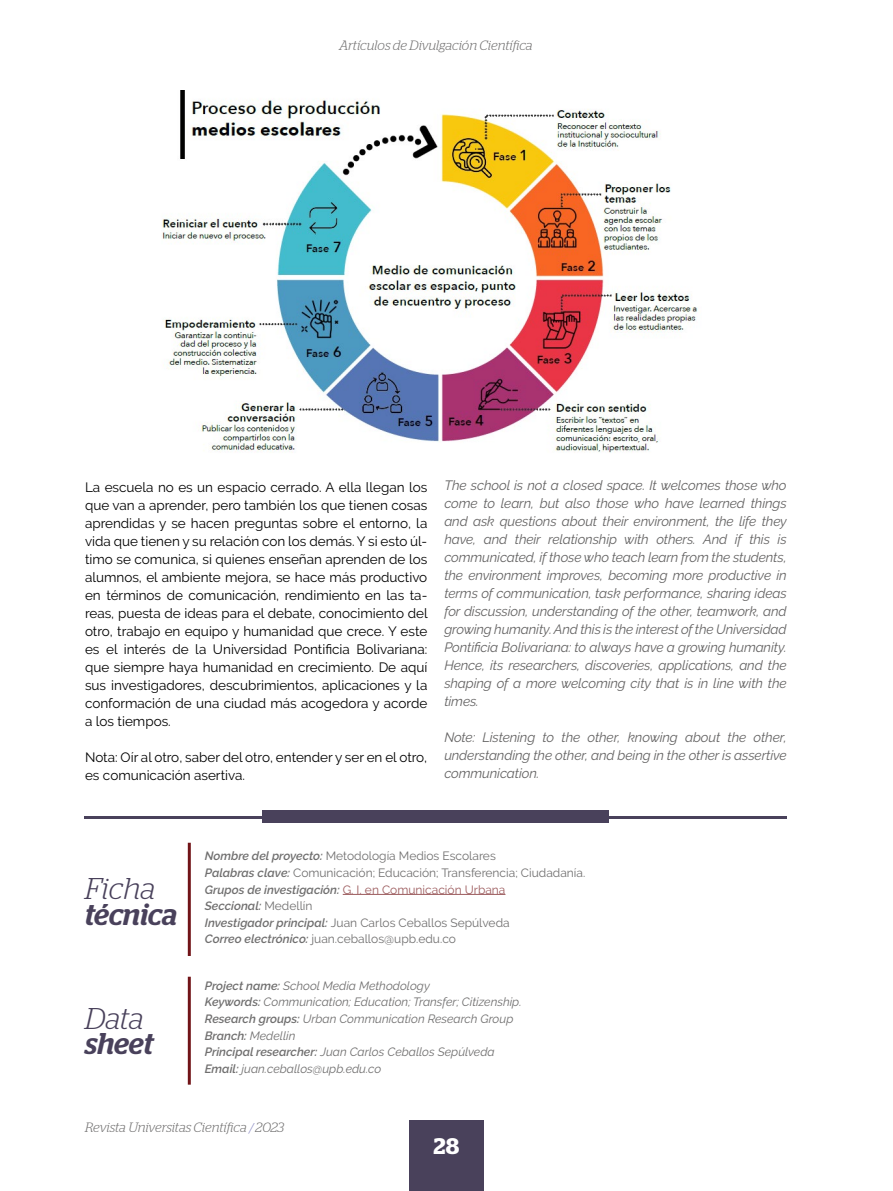
<style>
.page{position:relative;width:893px;height:1191px;background:#fff}
.page>*{position:absolute;margin:0;border:0;box-sizing:border-box;transform-origin:0 0}
.t1{font:italic 500 30px "Stag";color:#49415b}
.t2{font:italic 300 30px "Stag";color:#49415b}
.t3{font:600 22.5px "Stag";color:#fff}
.t4{font:italic 13.5px/18px "Raleway";letter-spacing:-.01em;color:#646363;text-align:justify}
.t5{font:13.5px/18px "Raleway";color:#000;text-align:justify}
.t6{font:italic 300 13.5px "Stag";letter-spacing:-.005em;color:#706f6f}
.t7{font:12px/16.5px "Raleway";color:#706f6f}
.t8{font:italic 12px/16.5px "Raleway";color:#706f6f}
.s1{font-weight:600;font-style:italic}
.s2{color:#9c5b5d}
.s3{font-weight:600}
.s4{color:#8a8ac3}
</style>
<div class="page">
<div style="left:409px;top:1120px;width:75px;height:71px;background:#49415b"></div>
<img style="left:162px;top:90px;width:536px;height:363px">
<hr style="left:343px;top:894px;width:162px;height:1px;background:#9c5b5d">
<hr style="left:188px;top:842px;width:3px;height:114px;background:#711418">
<hr style="left:188px;top:976px;width:3px;height:108px;background:#711418">
<hr style="left:84px;top:816px;width:703px;height:2px;background:#49415b">
<div style="left:262px;top:810px;width:346px;height:13px;background:#49415b"></div>
<hr style="left:892px;top:0;width:1px;height:85px;background:#49415b">
<p class="t6" style="left:339px;top:37px;width:195px">Artículos de Divulgación Científica</p>
<p class="t5" style="left:85px;top:478px;width:344px">La escuela no es un espacio cerrado. A ella llegan los que van a aprender, pero también los que tienen cosas aprendidas y se hacen preguntas sobre el entorno, la vida que tienen y su relación con los demás. Y si esto úl&shy;timo se comunica, si quienes enseñan aprenden de los alumnos, el ambiente mejora, se hace más productivo en términos de comunicación, rendimiento en las ta&shy;reas, puesta de ideas para el debate, conocimiento del otro, trabajo en equipo y humanidad que crece. Y este es el interés de la Universidad Pontificia Bolivariana: que siempre haya humanidad en crecimiento. De aquí sus investigadores, descubrimientos, aplicaciones y la conformación de una ciudad más acogedora y acorde a los tiempos.</p>
<p class="t5" style="left:85px;top:748px;width:344px">Nota: Oír al otro, saber del otro, entender y ser en el otro, es comunicación asertiva.</p>
<p class="t4" style="left:444px;top:476px;width:344px">The school is not a closed space. It welcomes those who come to learn, but also those who have learned things and ask questions about their environment, the life they have, and their relationship with others. And if this is communicated, if those who teach learn from the students, the environment improves, becoming more productive in terms of communication, task performance, sharing ideas for discussion, understanding of the other, teamwork, and growing humanity. And this is the interest of the Universidad Pontificia Bolivariana: to always have a growing humanity.<br>Hence, its researchers, discoveries, applications, and the shaping of a more welcoming city that is in line with the times.</p>
<p class="t4" style="left:444px;top:728px;width:344px">Note: Listening to the other, knowing about the other, understanding the other, and being in the other is assertive communication.</p>
<h1 class="t2" style="left:85px;top:871px;width:72px">Ficha</h1>
<h1 class="t1" style="left:85px;top:896px;width:94px">técnica</h1>
<h1 class="t2" style="left:85px;top:1001px;width:60px">Data</h1>
<h1 class="t1" style="left:85px;top:1026px;width:70px">sheet</h1>
<p class="t7" style="left:205px;top:848px;width:382px"><span class="s1">Nombre del proyecto:</span> Metodología Medios Escolares<br><span class="s1">Palabras clave:</span> Comunicación; Educación; Transferencia; Ciudadanía.<br><span class="s1">Grupos de investigación:</span> <span class="s2">G. I. en Comunicación Urbana<br></span><span class="s1">Seccional:</span> Medellín<br><span class="s1">Investigador principal:</span> Juan Carlos Ceballos Sepúlveda<br><span class="s1">Correo electrónico:</span> juan.ceballos@upb.edu.co</p>
<p class="t8" style="left:205px;top:977px;width:318px"><span class="s3">Project name:</span> School Media Methodology<br><span class="s3">Keywords:</span> Communication; Education; Transfer; Citizenship.<br><span class="s3">Research groups:</span> Urban Communication Research Group <span class="s3">Branch:</span> Medellin<br><span class="s3">Principal researcher:</span> Juan Carlos Ceballos Sepúlveda <span class="s3">Email:</span> juan.ceballos@upb.edu.co</p>
<p class="t6" style="left:85px;top:1119px;width:201px">Revista Universitas Científica <span class="s4">/</span> 2023</p>
<h2 class="t3" style="left:434px;top:1132px;width:27px">28</h2>
</div>
